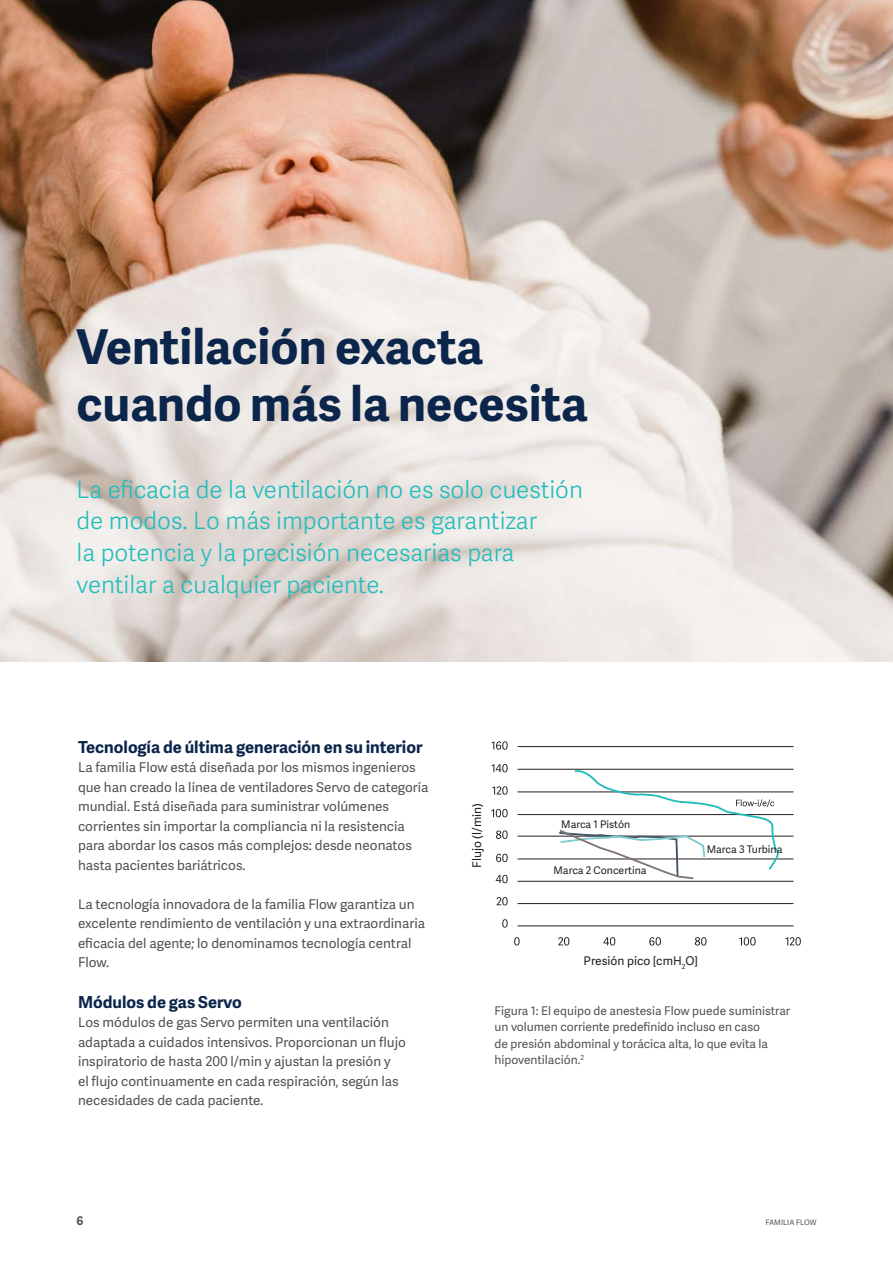
<style>
.page{position:relative;width:893px;height:1263px;background:#fff}
.page>*{position:absolute;margin:0;border:0;box-sizing:border-box;transform-origin:0 0}
.t1{font:700 48px/57.4px "Adelle Sans";color:#0c254b}
.t2{font:300 24px/32px "Adelle Sans";color:#21bdbd}
.t3{font:700 16.5px "Adelle Sans";color:#0c254b}
.t4{font:13.5px/19.5px "Adelle Sans";color:#505353}
.t5{font:12px/16.5px "Adelle Sans";color:#505353}
.t6{font:12px "Adelle Sans";color:#231f20}
.t7{font:700 12px "Adelle Sans";color:#505353}
.t8{font:10.5px "Adelle Sans";color:#231f20}
.t9{font:7.5px "Adelle Sans";color:#505353}
</style>
<div class="page">
<img style="left:0;top:0;width:893px;height:662px">
<hr style="left:518px;top:746px;width:275px;height:1px;background:#231f20">
<hr style="left:518px;top:769px;width:275px;height:1px;background:#231f20">
<hr style="left:518px;top:792px;width:275px;height:1px;background:#231f20">
<hr style="left:518px;top:814px;width:275px;height:1px;background:#231f20">
<hr style="left:518px;top:836px;width:275px;height:1px;background:#231f20">
<hr style="left:518px;top:859px;width:275px;height:1px;background:#231f20">
<hr style="left:518px;top:881px;width:275px;height:1px;background:#231f20">
<hr style="left:518px;top:903px;width:275px;height:1px;background:#231f20">
<hr style="left:518px;top:926px;width:275px;height:1px;background:#231f20">
<svg style="left:558px;top:937px;width:11px;height:8px"></svg>
<svg style="left:603px;top:937px;width:12px;height:8px"></svg>
<svg style="left:649px;top:937px;width:12px;height:8px"></svg>
<svg style="left:695px;top:937px;width:11px;height:8px"></svg>
<svg style="left:739px;top:937px;width:17px;height:8px"></svg>
<svg style="left:785px;top:937px;width:16px;height:8px"></svg>
<svg style="left:514px;top:937px;width:6px;height:8px"></svg>
<svg style="left:502px;top:919px;width:6px;height:8px"></svg>
<svg style="left:497px;top:897px;width:11px;height:8px"></svg>
<svg style="left:496px;top:875px;width:12px;height:8px"></svg>
<svg style="left:496px;top:854px;width:12px;height:8px"></svg>
<svg style="left:496px;top:830px;width:12px;height:9px"></svg>
<svg style="left:491px;top:809px;width:17px;height:8px"></svg>
<svg style="left:492px;top:786px;width:16px;height:9px"></svg>
<svg style="left:492px;top:764px;width:16px;height:8px"></svg>
<svg style="left:491px;top:741px;width:17px;height:9px"></svg>
<svg style="left:557px;top:768px;width:222px;height:112px"></svg>
<h1 class="t1" style="left:77px;top:316px;width:513px">Ventilación exacta cuando más la necesita</h1>
<h2 class="t2" style="left:77px;top:472px;width:508px">La eficacia de la ventilación no es solo cuestión de modos. Lo más importante es garantizar<br>la potencia y la precisión necesarias para ventilar a cualquier paciente.</h2>
<p class="t3" style="left:78px;top:735px;width:346px">Tecnología de última generación en su interior</p>
<p class="t4" style="left:78px;top:757px;width:352px">La familia Flow está diseñada por los mismos ingenieros que han creado la línea de ventiladores Servo de categoría mundial. Está diseñada para suministrar volúmenes corrientes sin importar la compliancia ni la resistencia para abordar los casos más complejos: desde neonatos hasta pacientes bariátricos.</p>
<p class="t4" style="left:78px;top:894px;width:349px">La tecnología innovadora de la familia Flow garantiza un excelente rendimiento de ventilación y una extraordinaria eficacia del agente; lo denominamos tecnología central Flow.</p>
<p class="t3" style="left:78px;top:990px;width:165px">Módulos de gas Servo</p>
<p class="t4" style="left:78px;top:1012px;width:329px">Los módulos de gas Servo permiten una ventilación adaptada a cuidados intensivos. Proporcionan un flujo inspiratorio de hasta 200 l/min y ajustan la presión y<br>el flujo continuamente en cada respiración, según las necesidades de cada paciente.</p>
<p class="t6" style="left:468px;top:867px;width:66px;rotate:-90deg">Flujo (l/min)</p>
<p class="t8" style="left:561px;top:816px;width:70px">Marca 1 Pistón</p>
<p class="t8" style="left:554px;top:863px;width:95px">Marca 2 Concertina</p>
<p class="t8" style="left:707px;top:841px;width:77px">Marca 3 Turbina</p>
<p class="t6" style="left:584px;top:952px;width:116px">Presión pico [cmH<sub>2</sub>O]</p>
<p class="t5" style="left:495px;top:1002px;width:297px">Figura 1: El equipo de anestesia Flow puede suministrar un volumen corriente predefinido incluso en caso<br>de presión abdominal y torácica alta, lo que evita la hipoventilación.<sup>2</sup></p>
<p class="t7" style="left:77px;top:1211px;width:8px">6</p>
<p class="t9" style="left:765px;top:1217px;width:52px">FAMILIA FLOW</p>
</div>
